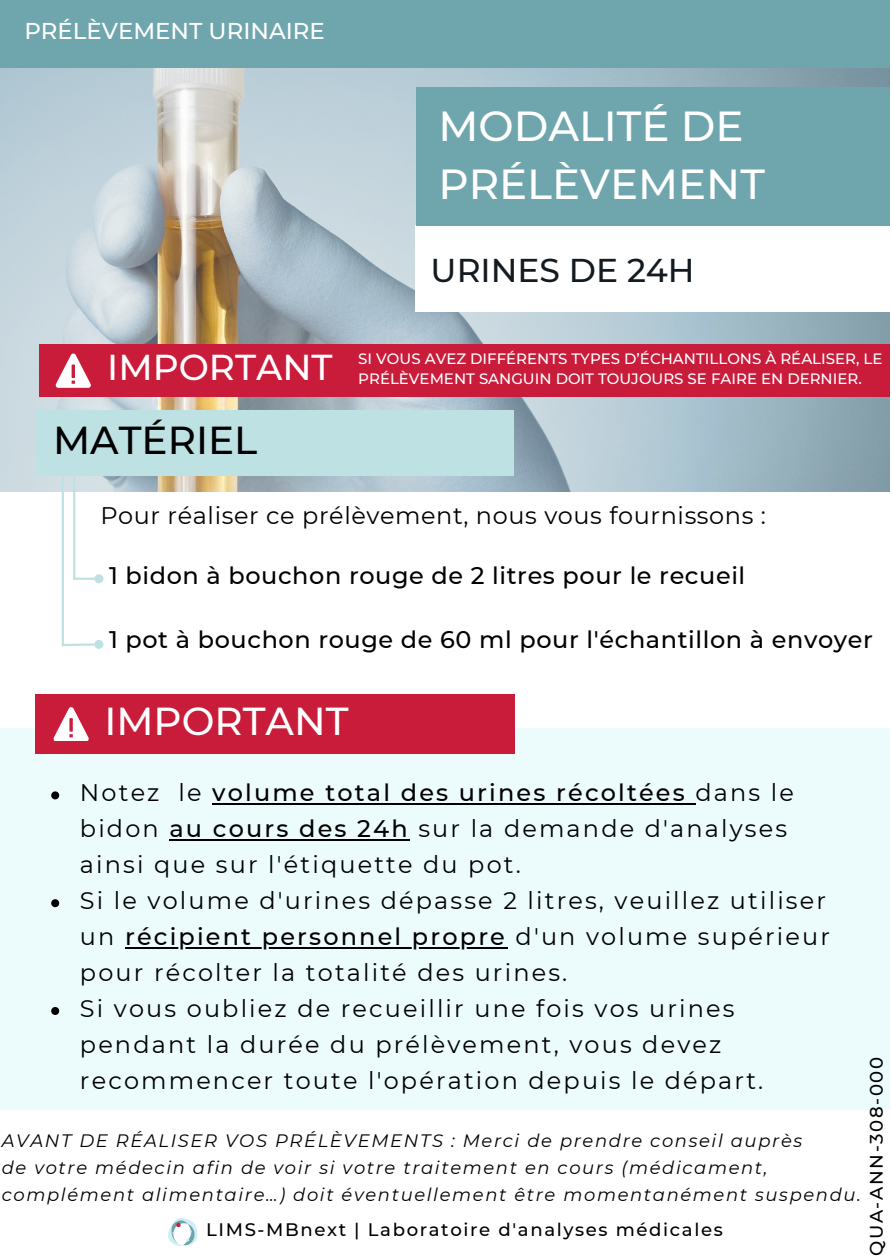
<style>
.page{position:relative;width:892px;height:1258px;background:#fff}
.page>*{position:absolute;margin:0;border:0;box-sizing:border-box;transform-origin:0 0}
.t1{font:500 42px/58.5px "Montserrat";color:#fff}
.t2{font:500 39px "Montserrat";color:#fff}
.t3{font:500 39px "Montserrat";color:#000}
.t4{font:500 36px "Montserrat";color:#fff}
.t5{font:500 33px "Montserrat";color:#131a20}
.t6{font:24px/36px "Montserrat";letter-spacing:.09em;color:#000}
.t7{font:500 24px "Montserrat";letter-spacing:.025em;color:#000}
.t8{font:24px "Montserrat";letter-spacing:.025em;color:#000}
.t9{font:500 22.8px "Montserrat";color:#fff}
.t10{font:italic 18px "Montserrat";letter-spacing:.09em;color:#000}
.t11{font:500 18px "Montserrat";letter-spacing:.09em;color:#000}
.t12{font:500 15px/20.1px "Montserrat";color:#fff}
.s1{font-weight:500}
</style>
<div class="page">
<img style="left:0;top:67px;width:889px;height:425px">
<div style="left:0;top:0;width:889px;height:67px;background:#6fa6ae"></div>
<div style="left:416px;top:226px;width:473px;height:86px;background:#fff"></div>
<div style="left:416px;top:87px;width:473px;height:139px;background:#6fa6ae"></div>
<div style="left:0;top:728px;width:889px;height:382px;background:#ecfbfc"></div>
<div style="left:36px;top:694px;width:479px;height:60px;background:#c91c3a"></div>
<div style="left:36px;top:410px;width:477px;height:66px;background:#bee2e4"></div>
<hr style="left:73px;top:477px;width:2px;height:102px;background:#bee2e4">
<hr style="left:74px;top:577px;width:20px;height:3px;background:#bee2e4">
<div style="left:95px;top:575px;width:7px;height:7px;background:#bee2e4;border-radius:50%"></div>
<div style="left:94px;top:574px;width:9px;height:9px;border:2px solid #bee2e4;border-radius:50%"></div>
<hr style="left:62px;top:467px;width:2px;height:178px;background:#bee2e4">
<hr style="left:63px;top:643px;width:31px;height:3px;background:#bee2e4">
<div style="left:95px;top:641px;width:7px;height:7px;background:#bee2e4;border-radius:50%"></div>
<div style="left:94px;top:640px;width:9px;height:9px;border:2px solid #bee2e4;border-radius:50%"></div>
<svg style="left:53px;top:707px;width:36px;height:34px"></svg>
<svg style="left:51px;top:791px;width:8px;height:8px"></svg>
<hr style="left:212px;top:803px;width:475px;height:2px;background:#000">
<svg style="left:687px;top:803px;width:8px;height:2px"></svg>
<hr style="left:169px;top:839px;width:241px;height:2px;background:#000">
<svg style="left:51px;top:899px;width:8px;height:8px"></svg>
<hr style="left:125px;top:947px;width:382px;height:2px;background:#000">
<svg style="left:51px;top:1007px;width:8px;height:8px"></svg>
<img style="left:168px;top:1218px;width:29px;height:27px">
<div style="left:39px;top:344px;width:850px;height:53px;background:#c91c3a"></div>
<svg style="left:56px;top:353px;width:35px;height:35px"></svg>
<p class="t9" style="left:24px;top:17px;width:302px">PRÉLÈVEMENT URINAIRE</p>
<p class="t1" style="left:438px;top:96px;width:328px">MODALITÉ DE<br>PRÉLÈVEMENT</p>
<p class="t5" style="left:430px;top:250px;width:265px">URINES DE 24H</p>
<p class="t4" style="left:107px;top:345px;width:227px">IMPORTANT</p>
<p class="t12" style="left:358px;top:349px;width:525px">SI VOUS AVEZ DIFFÉRENTS TYPES D’ÉCHANTILLONS À RÉALISER, LE<br>PRÉLÈVEMENT SANGUIN DOIT TOUJOURS SE FAIRE EN DERNIER.</p>
<p class="t3" style="left:53px;top:416px;width:206px">MATÉRIEL</p>
<p class="t8" style="left:100px;top:501px;width:667px">Pour réaliser ce prélèvement, nous vous fournissons :</p>
<p class="t7" style="left:109px;top:561px;width:637px">1 bidon à bouchon rouge de 2 litres pour le recueil</p>
<p class="t7" style="left:109px;top:625px;width:765px">1 pot à bouchon rouge de 60 ml pour l'échantillon à envoyer</p>
<p class="t2" style="left:104px;top:698px;width:246px">IMPORTANT</p>
<p class="t6" style="left:80px;top:775px;width:715px">Notez le <span class="s1">volume total des urines récoltées</span> dans le bidon <span class="s1">au cours des 24h</span> sur la demande d'analyses ainsi que sur l'étiquette du pot.</p>
<p class="t6" style="left:80px;top:882px;width:751px">Si le volume d'urines dépasse 2 litres, veuillez utiliser un <span class="s1">récipient personnel propre</span> d'un volume supérieur pour récolter la totalité des urines.</p>
<p class="t6" style="left:80px;top:990px;width:684px">Si vous oubliez de recueillir une fois vos urines pendant la durée du prélèvement, vous devez recommencer toute l'opération depuis le départ.</p>
<p class="t10" style="left:2px;top:1129px;width:801px">AVANT DE RÉALISER VOS PRÉLÈVEMENTS : Merci de prendre conseil auprès</p>
<p class="t10" style="left:2px;top:1156px;width:767px">de votre médecin afin de voir si votre traitement en cours (médicament,</p>
<p class="t10" style="left:2px;top:1183px;width:860px">complément alimentaire…) doit éventuellement être momentanément suspendu.</p>
<p class="t11" style="left:206px;top:1219px;width:518px">LIMS-MBnext | Laboratoire d'analyses médicales</p>
<p class="t11" style="left:865px;top:1256px;width:201px;rotate:-90deg">QUA-ANN-308-000</p>
</div>
